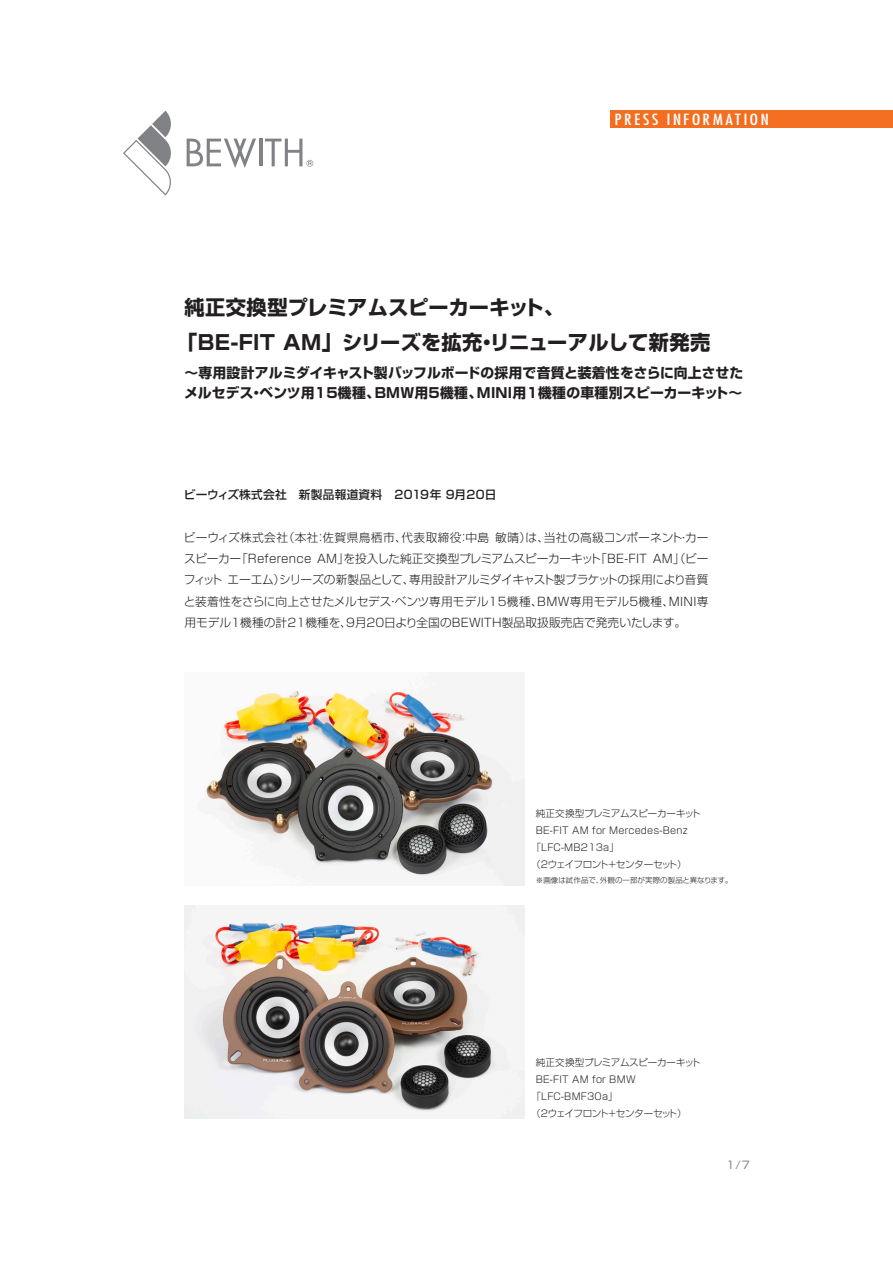
<style>
.page{position:relative;width:893px;height:1263px;background:#fff}
.page>*{position:absolute;margin:0;border:0;box-sizing:border-box;transform-origin:0 0}
.t1{font:700 20.25px "Shin Go Pro";letter-spacing:.015em;color:#231f20}
.t2{font:14.85px "Kudos Cond SSK";letter-spacing:.15em;color:#fff;scale:1.2 1}
.t3{font:700 13.8px "Shin Go Pro";letter-spacing:.02em;color:#231f20}
.t4{font:300 11.7px/21.3px "Shin Go Pro";letter-spacing:.01em;color:#231f20}
.t5{font:300 11.7px "Shin Go Pro";letter-spacing:-.03em;color:#231f20}
.t6{font:500 11.7px "Shin Go Pro";letter-spacing:.02em;color:#231f20}
.t7{font:300 11.7px "Shin Go Pro";letter-spacing:-.035em;color:#231f20}
.t8{font:300 11.7px "Shin Go Pro";letter-spacing:.035em;color:#231f20}
.t9{font:300 11.7px "Shin Go Pro";letter-spacing:-.02em;color:#231f20}
.t10{font:300 11.7px "Shin Go Pro";letter-spacing:.03em;color:#231f20}
.t11{font:10.65px "Shin Go Pro";color:#808285}
.t12{font:300 9.6px "Shin Go Pro";letter-spacing:.02em;color:#231f20}
.t13{font:300 9.6px "Shin Go Pro";letter-spacing:-.01em;color:#231f20}
.t14{font:300 9.6px "Shin Go Pro";letter-spacing:-.05em;color:#231f20}
.t15{font:300 7.5px "Shin Go Pro";letter-spacing:.015em;color:#231f20}
</style>
<div class="page">
<div style="left:610px;top:111px;width:283px;height:17px;background:#f36e21"></div>
<svg style="left:123px;top:111px;width:48px;height:85px"></svg>
<svg style="left:187px;top:139px;width:69px;height:29px"></svg>
<hr style="left:259px;top:139px;width:3px;height:27px;background:#808285">
<svg style="left:265px;top:139px;width:48px;height:28px"></svg>
<img style="left:206px;top:691px;width:319px;height:194px">
<img style="left:185px;top:905px;width:340px;height:213px">
<p class="t2" style="left:615px;top:110px;width:37px">PRESS</p>
<p class="t2" style="left:667px;top:110px;width:86px">INFORMATION</p>
<p class="t1" style="left:185px;top:292px;width:381px">純正交換型プレミアムスピーカーキット、</p>
<p class="t1" style="left:177px;top:326px;width:535px">「BE-FIT AM」シリーズを拡充リニューアルして新発売</p>
<p class="t1" style="left:477px;top:326px;width:22px">・</p>
<p class="t3" style="left:184px;top:362px;width:560px">〜専用設計アルミダイキャスト製バッフルボードの採用で音質と装着性をさらに向上させた</p>
<p class="t3" style="left:477px;top:382px;width:267px">MINI用1機種の車種別スピーカーキット〜</p>
<p class="t3" style="left:184px;top:382px;width:197px">メルセデスベンツ用15機種、</p>
<p class="t3" style="left:375px;top:382px;width:109px">BMW用5機種、</p>
<p class="t3" style="left:250px;top:382px;width:15px">・</p>
<p class="t6" style="left:184px;top:485px;width:314px">ビーウィズ株式会社　新製品報道資料　2019年 9月20日</p>
<p class="t4" style="left:184px;top:525px;width:106px">ビーウィズ株式会社</p>
<p class="t4" style="left:544px;top:525px;width:166px">当社の高級コンポーネントカー</p>
<p class="t8" style="left:283px;top:528px;width:126px">（本社佐賀県鳥栖市、</p>
<p class="t4" style="left:495px;top:525px;width:55px">敏晴は）、</p>
<p class="t8" style="left:401px;top:528px;width:89px">代表取締役中島</p>
<p class="t4" style="left:315px;top:525px;width:13px">：</p>
<p class="t4" style="left:458px;top:525px;width:13px">：</p>
<p class="t4" style="left:678px;top:525px;width:13px">・</p>
<p class="t4" style="left:653px;top:547px;width:57px">AM」（ビー</p>
<p class="t4" style="left:236px;top:547px;width:77px">「Reference</p>
<p class="t4" style="left:595px;top:547px;width:53px">「BE-FIT</p>
<p class="t4" style="left:184px;top:547px;width:58px">スピーカー</p>
<p class="t5" style="left:343px;top:549px;width:259px">を投入した純正交換型プレミアムスピーカーキット</p>
<p class="t4" style="left:317px;top:547px;width:34px">AM」</p>
<p class="t7" style="left:409px;top:570px;width:301px">専用設計アルミダイキャスト製ブラケットの採用により音質</p>
<p class="t9" style="left:279px;top:570px;width:137px">シリーズの新製品として、</p>
<p class="t5" style="left:184px;top:570px;width:103px">フィットエーエム）</p>
<p class="t4" style="left:184px;top:589px;width:360px">と装着性をさらに向上させたメルセデスベンツ専用モデル15機種、</p>
<p class="t10" style="left:537px;top:592px;width:139px">BMW専用モデル5機種、</p>
<p class="t4" style="left:669px;top:589px;width:41px">MINI専</p>
<p class="t4" style="left:185px;top:589px;width:503px;text-indent:203px">・<br>用モデル1機種の計21機種を 9、月20日より全国のBEWITH製品取扱販売店で発売いたします。</p>
<p class="t13" style="left:536px;top:806px;width:166px">純正交換型プレミアムスピーカーキット</p>
<p class="t12" style="left:536px;top:823px;width:153px">BE-FIT AM for Mercedes-Benz</p>
<p class="t12" style="left:531px;top:840px;width:89px">「LFC-MB213a「</p>
<p class="t14" style="left:531px;top:857px;width:157px">（2ウェイフロント＋センターセット(</p>
<p class="t15" style="left:600px;top:874px;width:134px">外観の一部が実際の製品と異なります。</p>
<p class="t15" style="left:536px;top:874px;width:69px">※画像は試作品で、</p>
<p class="t13" style="left:536px;top:1054px;width:166px">純正交換型プレミアムスピーカーキット</p>
<p class="t12" style="left:536px;top:1071px;width:101px">BE-FIT AM for BMW</p>
<p class="t12" style="left:531px;top:1088px;width:88px">「LFC-BMF30a「</p>
<p class="t14" style="left:531px;top:1105px;width:157px">（2ウェイフロント＋センターセット(</p>
<p class="t11" style="left:726px;top:1156px;width:25px">1/7</p>
</div>
